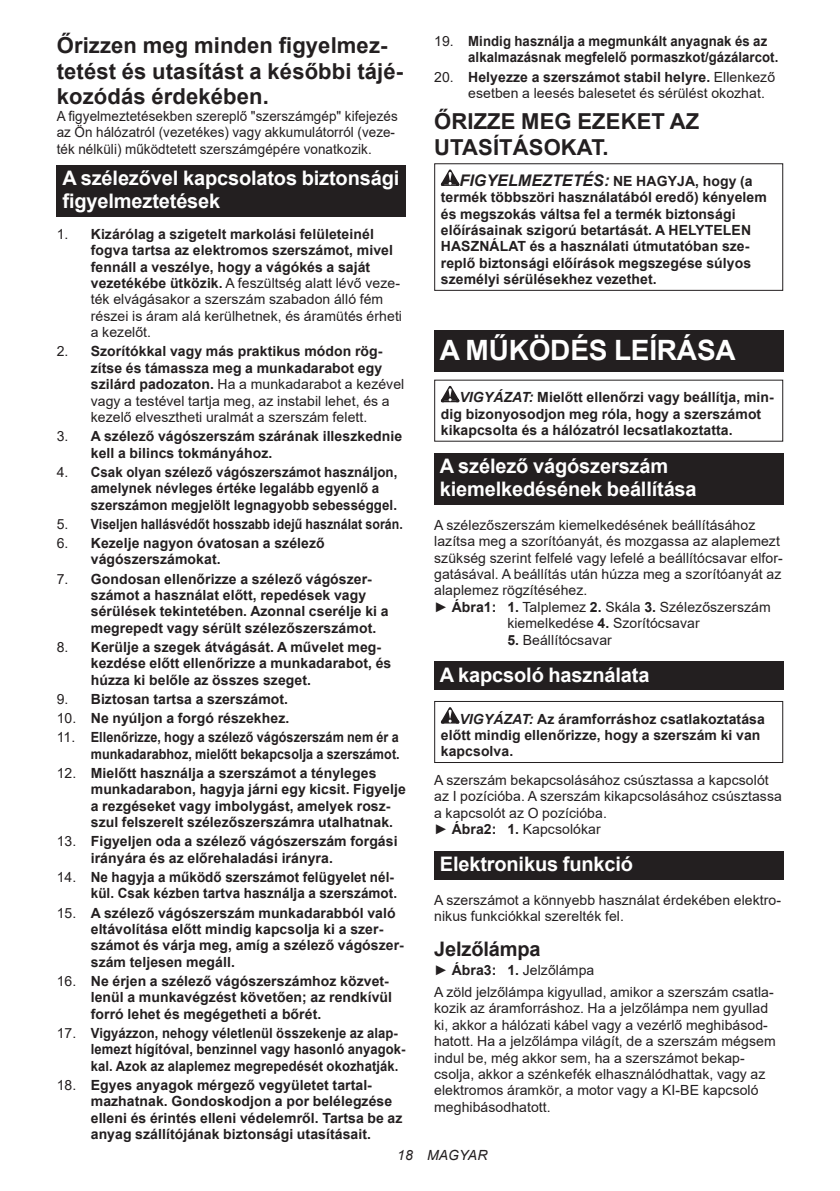
<style>
.page{position:relative;width:840px;height:1191px;background:#fff}
.page>*{position:absolute;margin:0;border:0;box-sizing:border-box;transform-origin:0 0}
.t1{font:700 28px "Arial";letter-spacing:-.01em;color:#fff}
.t2{font:700 22px/25.8px "Arial";letter-spacing:.005em;color:#231f20}
.t3{font:700 20px/23.4px "Arial";letter-spacing:-.01em;color:#fff}
.t4{font:700 20px "Arial";letter-spacing:-.01em;color:#231f20}
.t5{font:italic 700 16px "Arial";letter-spacing:.005em;color:#231f20}
.t6{font:700 14px/16.4px "Arial";letter-spacing:.005em;color:#231f20}
.t7{font:14px/16.4px "Arial";letter-spacing:.005em;color:#231f20}
.t8{font:14px/16.4px "Arial";letter-spacing:.005em;color:#231f20;scale:.96 1}
.t9{font:700 14px/16.4px "Arial";letter-spacing:.005em;color:#231f20;scale:.93 1}
.t10{font:700 14px/16.4px "Arial";letter-spacing:.005em;color:#231f20;scale:.95 1}
.t11{font:700 14px/16.4px "Arial";letter-spacing:.005em;color:#231f20;text-align:right;scale:.9 1}
.t12{font:700 14px/16.4px "Arial";letter-spacing:.005em;color:#231f20;scale:.94 1}
.t13{font:700 14px/16.4px "Arial";letter-spacing:.005em;color:#231f20;text-align:right;scale:.96 1}
.t14{font:700 14px "Arial";letter-spacing:.005em;color:#231f20;scale:.88 1}
.t15{font:italic 14px "Arial";letter-spacing:.005em;color:#231f20}
.s1{font-weight:400}
.s2{font-weight:700}
.s3{font-style:normal;font-size:14px}
.s4{font-style:italic}
</style>
<div class="page">
<div style="left:57px;top:165px;width:348px;height:52px;background:#231f20"></div>
<svg style="left:440px;top:169px;width:19px;height:17px"></svg>
<div style="left:434px;top:163px;width:348px;height:128px;border:1px solid #231f20"></div>
<div style="left:434px;top:330px;width:348px;height:41px;background:#231f20"></div>
<svg style="left:440px;top:386px;width:19px;height:16px"></svg>
<div style="left:434px;top:453px;width:348px;height:52px;background:#231f20"></div>
<div style="left:434px;top:661px;width:348px;height:29px;background:#231f20"></div>
<svg style="left:440px;top:707px;width:19px;height:16px"></svg>
<div style="left:434px;top:701px;width:348px;height:62px;border:1px solid #231f20"></div>
<div style="left:434px;top:851px;width:348px;height:28px;background:#231f20"></div>
<h2 class="t2" style="left:57px;top:33px;width:347px">Őrizzen meg minden figyelmez&shy;tetést és utasítást a későbbi tájé&shy;kozódás érdekében.</h2>
<p class="t8" style="left:57px;top:108px;width:356px">A figyelmeztetésekben szereplő "szerszámgép" kifejezés az Ön hálózatról (vezetékes) vagy akkumulátorról (veze&shy;ték nélküli) működtetett szerszámgépére vonatkozik.</p>
<h3 class="t3" style="left:62px;top:166px;width:338px">A szélezővel kapcsolatos biztonsági figyelmeztetések</h3>
<p class="t6" style="left:91px;top:226px;width:312px;text-indent:-34px"><span class="s1">1.</span> Kizárólag a szigetelt markolási felületeinél fogva tartsa az elektromos szerszámot, mivel fennáll a veszélye, hogy a vágókés a saját vezetékébe ütközik. <span class="s1">A feszültség alatt lévő veze&shy;ték elvágásakor a szerszám szabadon álló fém részei is áram alá kerülhetnek, és áramütés érheti a kezelőt.</span></p>
<p class="t7" style="left:91px;top:343px;width:315px;text-indent:-34px">2. <span class="s2">Szorítókkal vagy más praktikus módon rög&shy;zítse és támassza meg a munkadarabot egy szilárd padozaton.</span> Ha a munkadarabot a kezével vagy a testével tartja meg, az instabil lehet, és a kezelő elvesztheti uralmát a szerszám felett.</p>
<p class="t6" style="left:91px;top:428px;width:313px;text-indent:-34px"><span class="s1">3.</span> A szélező vágószerszám szárának illeszkednie kell a bilincs tokmányához.</p>
<p class="t10" style="left:91px;top:464px;width:324px;text-indent:-34px"><span class="s1">4.</span> Csak olyan szélező vágószerszámot használjon, amelynek névleges értéke legalább egyenlő a szerszámon megjelölt legnagyobb sebességgel.</p>
<p class="t14" style="left:57px;top:514px;width:394px"><span class="s1">5.</span> Viseljen hallásvédőt hosszabb idejű használat során.</p>
<p class="t6" style="left:91px;top:535px;width:235px;text-indent:-34px"><span class="s1">6.</span> Kezelje nagyon óvatosan a szélező vágószerszámokat.</p>
<p class="t6" style="left:91px;top:570px;width:299px;text-indent:-34px"><span class="s1">7.</span> Gondosan ellenőrizze a szélező vágószer&shy;számot a használat előtt, repedések vagy sérülések tekintetében. Azonnal cserélje ki a megrepedt vagy sérült szélezőszerszámot.</p>
<p class="t6" style="left:91px;top:639px;width:302px;text-indent:-34px"><span class="s1">8.</span> Kerülje a szegek átvágását. A művelet meg&shy;kezdése előtt ellenőrizze a munkadarabot, és húzza ki belőle az összes szeget.</p>
<p class="t6" style="left:57px;top:691px;width:233px"><span class="s1">9.</span> Biztosan tartsa a szerszámot.</p>
<p class="t6" style="left:57px;top:710px;width:234px"><span class="s1">10.</span> Ne nyúljon a forgó részekhez.</p>
<p class="t11" style="left:57px;top:729px;width:382px"><span class="s1">11.</span> Ellenőrizze, hogy a szélező vágószerszám nem ér a munkadarabhoz, mielőtt bekapcsolja a szerszámot.</p>
<p class="t6" style="left:91px;top:765px;width:316px;text-indent:-34px"><span class="s1">12.</span> Mielőtt használja a szerszámot a tényleges munkadarabon, hagyja járni egy kicsit. Figyelje a rezgéseket vagy imbolygást, amelyek ros - szul felszerelt szélezőszerszámra utalhatnak.</p>
<p class="t6" style="left:91px;top:833px;width:308px;text-indent:-34px"><span class="s1">13.</span> Figyeljen oda a szélező vágószerszám forgási irányára és az előrehaladási irányra.</p>
<p class="t13" style="left:57px;top:869px;width:356px"><span class="s1">14.</span> Ne hagyja a működő szerszámot felügyelet nél&shy;kül. Csak kézben tartva használja a szerszámot.</p>
<p class="t6" style="left:91px;top:904px;width:314px;text-indent:-34px"><span class="s1">15.</span> A szélező vágószerszám munkadarabból való eltávolítása előtt mindig kapcsolja ki a szer&shy;számot és várja meg, amíg a szélező vágószer&shy;szám teljesen megáll.</p>
<p class="t6" style="left:91px;top:973px;width:302px;text-indent:-34px"><span class="s1">16.</span> Ne érjen a szélező vágószerszámhoz közvet&shy;lenül a munkavégzést követően; az rendkívül forró lehet és megégetheti a bőrét.</p>
<p class="t9" style="left:91px;top:1025px;width:339px;text-indent:-34px"><span class="s1">17.</span> Vigyázzon, nehogy véletlenül összekenje az alap&shy;lemezt hígítóval, benzinnel vagy hasonló anyagok&shy;kal. Azok az alaplemez megrepedését okozhatják.</p>
<p class="t6" style="left:91px;top:1077px;width:313px;text-indent:-34px"><span class="s1">18.</span> Egyes anyagok mérgező vegyületet tartal&shy;mazhatnak. Gondoskodjon a por belélegzése elleni és érintés elleni védelemről. Tartsa be az anyag szállítójának biztonsági utasításait.</p>
<p class="t12" style="left:468px;top:33px;width:331px;text-indent:-34px"><span class="s1">19.</span> Mindig használja a megmunkált anyagnak és az alkalmazásnak megfelelő pormaszkot/gázálarcot.</p>
<p class="t7" style="left:468px;top:68px;width:308px;text-indent:-34px">20. <span class="s2">Helyezze a szerszámot stabil helyre.</span> Ellenkező esetben a leesés balesetet és sérülést okozhat.</p>
<h2 class="t2" style="left:434px;top:109px;width:266px">ŐRIZZE MEG EZEKET AZ<br>UTASÍTÁSOKAT.</h2>
<p class="t5" style="left:459px;top:170px;width:294px">FIGYELMEZTETÉS: <span class="s3">NE HAGYJA, hogy (a</span></p>
<p class="t6" style="left:440px;top:189px;width:327px">termék többszöri használatából eredő) kényelem és megszokás váltsa fel a termék biztonsági előírásainak szigorú betartását. A HELYTELEN HASZNÁLAT és a használati útmutatóban sze&shy;replő biztonsági előírások megszegése súlyos személyi sérülésekhez vezethet.</p>
<h1 class="t1" style="left:439px;top:331px;width:297px">A MŰKÖDÉS LEÍRÁSA</h1>
<p class="t6" style="left:440px;top:389px;width:334px;text-indent:19px"><span class="s4">VIGYÁZAT:</span> Mielőtt ellenőrzi vagy beállítja, min&shy;dig bizonyosodjon meg róla, hogy a szerszámot kikapcsolta és a hálózatról lecsatlakoztatta.</p>
<h3 class="t3" style="left:439px;top:454px;width:258px">A szélező vágószerszám kiemelkedésének beállítása</h3>
<p class="t7" style="left:434px;top:516px;width:322px">A szélezőszerszám kiemelkedésének beállításához</p>
<p class="t7" style="left:434px;top:533px;width:347px">lazítsa meg a szorítóanyát, és mozgassa az alaplemezt</p>
<p class="t7" style="left:434px;top:549px;width:350px">szükség szerint felfelé vagy lefelé a beállítócsavar elfor-</p>
<p class="t7" style="left:434px;top:566px;width:348px">gatásával. A beállítás után húzza meg a szorítóanyát az</p>
<p class="t7" style="left:434px;top:582px;width:155px">alaplemez rögzítéséhez.</p>
<p class="t7" style="left:434px;top:598px;width:338px">► <span class="s2">Ábra1: 1.</span> Talplemez <span class="s2">2.</span> Skála <span class="s2">3.</span> Szélezőszerszám</p>
<p class="t7" style="left:507px;top:615px;width:194px">kiemelkedése <span class="s2">4.</span> Szorítócsavar</p>
<p class="t7" style="left:507px;top:631px;width:106px"><span class="s2">5.</span> Beállítócsavar</p>
<h3 class="t3" style="left:439px;top:663px;width:211px">A kapcsoló használata</h3>
<p class="t6" style="left:440px;top:710px;width:325px;text-indent:19px"><span class="s4">VIGYÁZAT:</span> Az áramforráshoz csatlakoztatása előtt mindig ellenőrizze, hogy a szerszám ki van kapcsolva.</p>
<p class="t7" style="left:434px;top:772px;width:349px">A szerszám bekapcsolásához csúsztassa a kapcsolót az I pozícióba. A szerszám kikapcsolásához csúsztassa a kapcsolót az O pozícióba.<br>► <span class="s2">Ábra2: 1.</span> Kapcsolókar</p>
<h3 class="t3" style="left:439px;top:852px;width:195px">Elektronikus funkció</h3>
<p class="t7" style="left:434px;top:891px;width:348px">A szerszámot a könnyebb használat érdekében elektro&shy;nikus funkciókkal szerelték fel.</p>
<h3 class="t4" style="left:434px;top:934px;width:108px">Jelzőlámpa</h3>
<p class="t7" style="left:434px;top:959px;width:341px;line-height:22px">► <span class="s2">Ábra3: 1.</span> Jelzőlámpa<br>A zöld jelzőlámpa kigyullad, amikor a szerszám csatla-</p>
<p class="t7" style="left:434px;top:1000px;width:343px">kozik az áramforráshoz. Ha a jelzőlámpa nem gyullad ki, akkor a hálózati kábel vagy a vezérlő meghibásod&shy;hatott. Ha a jelzőlámpa világít, de a szerszám mégsem indul be, még akkor sem, ha a szerszámot bekap&shy;csolja, akkor a szénkefék elhasználódhattak, vagy az elektromos áramkör, a motor vagy a KI-BE kapcsoló meghibásodhatott.</p>
<p class="t15" style="left:397px;top:1146px;width:92px">18 MAGYAR</p>
</div>
